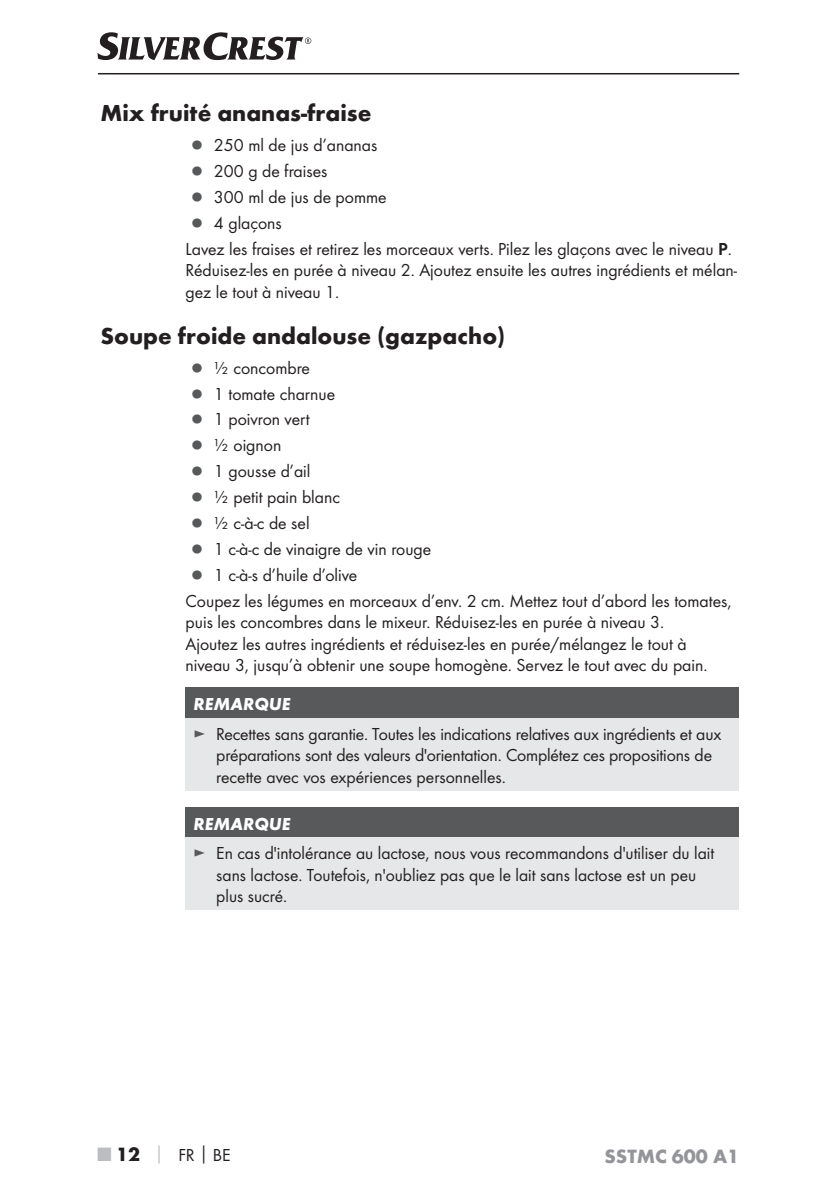
<style>
.page{position:relative;width:840px;height:1191px;background:#fff}
.page>*{position:absolute;margin:0;border:0;box-sizing:border-box;transform-origin:0 0}
.t1{font:700 24px "Futura";color:#231f20}
.t2{font:700 20px "Futura";color:#939598}
.t3{font:18px/21.6px "Futura Boo";color:#231f20}
.t4{font:italic 700 18px "Futura";color:#fff}
.s1{color:#58595b}
.s2{font-family:"Futura Dem"}
.s3{font-family:"Futura";font-weight:700;font-size:20px;color:#bbbdc0}
.s4{font-family:"Futura";font-weight:700;font-size:20px}
.s5{font-family:"Futura";font-weight:700;color:#bbbdc0}
.s6{font-family:"Futura";font-weight:700}
</style>
<div class="page">
<hr style="left:98px;top:73px;width:640px;height:1px;background:#231f20">
<svg style="left:97px;top:32px;width:214px;height:28px"></svg>
<div style="left:185px;top:688px;width:553px;height:30px;background:#58595b"></div>
<div style="left:185px;top:718px;width:553px;height:73px;background:#e6e7e8"></div>
<div style="left:185px;top:807px;width:553px;height:30px;background:#58595b"></div>
<div style="left:185px;top:837px;width:553px;height:73px;background:#e6e7e8"></div>
<h1 class="t1" style="left:100px;top:104px;width:272px">Mix fruité ananas-fraise</h1>
<p class="t3" style="left:191px;top:135px;width:187px"><span class="s1">▯</span> 250 ml de jus d’ananas</p>
<p class="t3" style="left:191px;top:161px;width:138px"><span class="s1">▯</span> 200 g de fraises</p>
<p class="t3" style="left:191px;top:187px;width:197px"><span class="s1">▯</span> 300 ml de jus de pomme</p>
<p class="t3" style="left:191px;top:213px;width:92px"><span class="s1">▯</span> 4 glaçons</p>
<p class="t3" style="left:185px;top:239px;width:547px">Lavez les fraises et retirez les morceaux verts. Pilez les glaçons avec le niveau <span class="s2">P</span>.</p>
<p class="t3" style="left:185px;top:260px;width:552px">Réduisez-les en purée à niveau 2. Ajoutez ensuite les autres ingrédients et mélan&shy;gez le tout à niveau 1.</p>
<h1 class="t1" style="left:100px;top:326px;width:406px">Soupe froide andalouse (gazpacho)</h1>
<p class="t3" style="left:191px;top:358px;width:120px"><span class="s1">▯</span> ½ concombre</p>
<p class="t3" style="left:191px;top:384px;width:145px"><span class="s1">▯</span> 1 tomate charnue</p>
<p class="t3" style="left:191px;top:409px;width:120px"><span class="s1">▯</span> 1 poivron vert</p>
<p class="t3" style="left:191px;top:435px;width:91px"><span class="s1">▯</span> ½ oignon</p>
<p class="t3" style="left:191px;top:461px;width:121px"><span class="s1">▯</span> 1 gousse d’ail</p>
<p class="t3" style="left:191px;top:487px;width:150px"><span class="s1">▯</span> ½ petit pain blanc</p>
<p class="t3" style="left:191px;top:513px;width:120px"><span class="s1">▯</span> ½ c-à-c de sel</p>
<p class="t3" style="left:191px;top:539px;width:241px"><span class="s1">▯</span> 1 c-à-c de vinaigre de vin rouge</p>
<p class="t3" style="left:191px;top:565px;width:167px"><span class="s1">▯</span> 1 c-à-s d’huile d’olive</p>
<p class="t3" style="left:185px;top:590px;width:547px">Coupez les légumes en morceaux d’env. 2 cm. Mettez tout d’abord les tomates,</p>
<p class="t3" style="left:185px;top:612px;width:523px">puis les concombres dans le mixeur. Réduisez-les en purée à niveau 3.<br>Ajoutez les autres ingrédients et réduisez-les en purée/mélangez le tout à niveau 3, jusqu’à obtenir une soupe homogène. Servez le tout avec du pain.</p>
<p class="t4" style="left:193px;top:698px;width:98px">REMARQUE</p>
<p class="t3" style="left:216px;top:724px;width:506px;text-indent:-23px"><span class="s1">►</span> Recettes sans garantie. Toutes les indications relatives aux ingrédients et aux préparations sont des valeurs d'orientation. Complétez ces propositions de recette avec vos expériences personnelles.</p>
<p class="t4" style="left:193px;top:817px;width:98px">REMARQUE</p>
<p class="t3" style="left:216px;top:843px;width:499px;text-indent:-23px"><span class="s1">►</span> En cas d'intolérance au lactose, nous vous recommandons d'utiliser du lait sans lactose. Toutefois, n'oubliez pas que le lait sans lactose est un peu plus sucré.</p>
<p class="t3" style="left:98px;top:1145px;width:134px"><span class="s3">■</span> <span class="s4">12</span> <span class="s5">│</span> FR<span class="s6">│</span>BE</p>
<p class="t2" style="left:604px;top:1148px;width:136px">SSTMC 600 A1</p>
</div>
